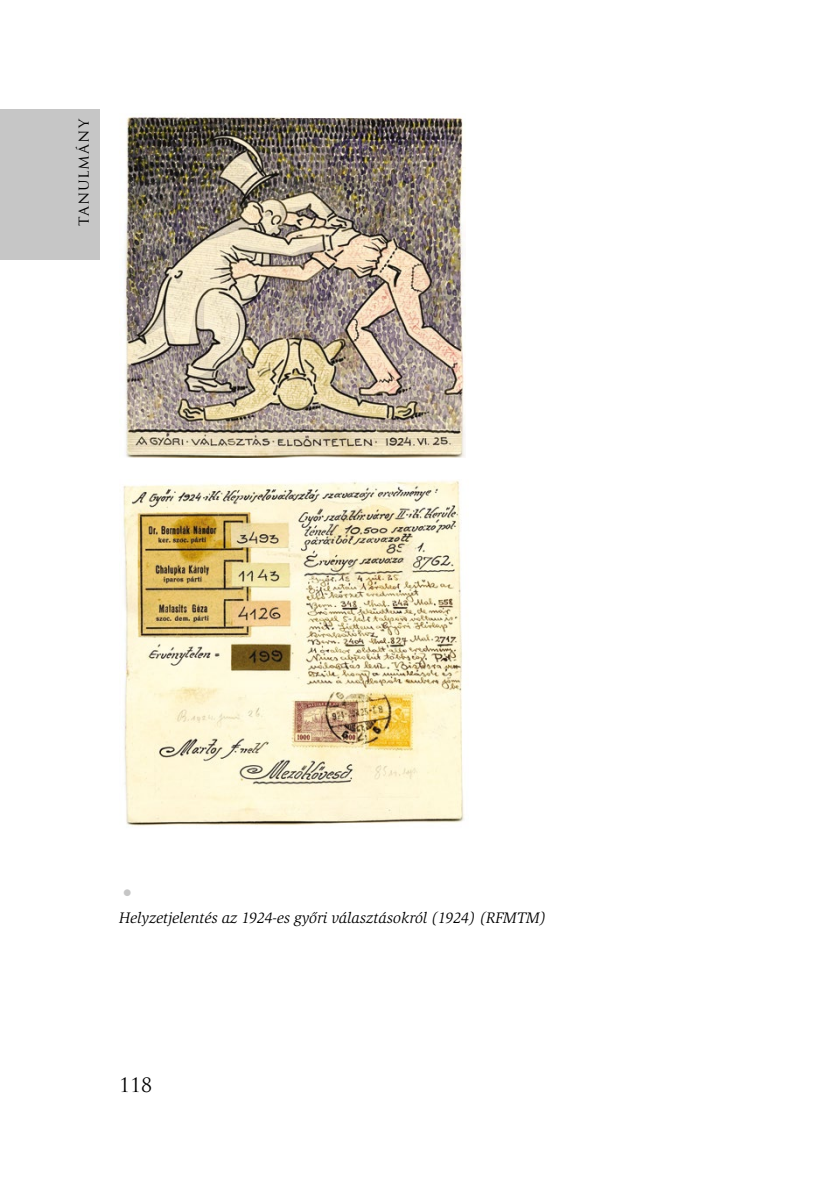
<style>
.page{position:relative;width:834px;height:1181px;background:#fff}
.page>*{position:absolute;margin:0;border:0;box-sizing:border-box;transform-origin:0 0}
.t1{font:24.5px "Slimbach HU";color:#c6c6c6}
.t2{font:19.25px "Trajan Pro";color:#000}
.t3{font:italic 15.75px "Slimbach HU";color:#000}
.t4{font:15.75px "Trajan Pro";letter-spacing:.05em;color:#000}
</style>
<div class="page">
<div style="left:0;top:109px;width:99px;height:150px;background:#c6c6c6"></div>
<img style="left:123px;top:113px;width:343px;height:344px">
<img style="left:123px;top:480px;width:342px;height:346px">
<p class="t4" style="left:73px;top:226px;width:109px;rotate:-90deg">tanulmány</p>
<h1 class="t1" style="left:119px;top:879px;width:18px">•</h1>
<p class="t3" style="left:119px;top:909px;width:428px">Helyzetjelentés az 1924-es győri választásokról (1924) (RFMTM)</p>
<p class="t2" style="left:119px;top:1072px;width:34px">118</p>
</div>
